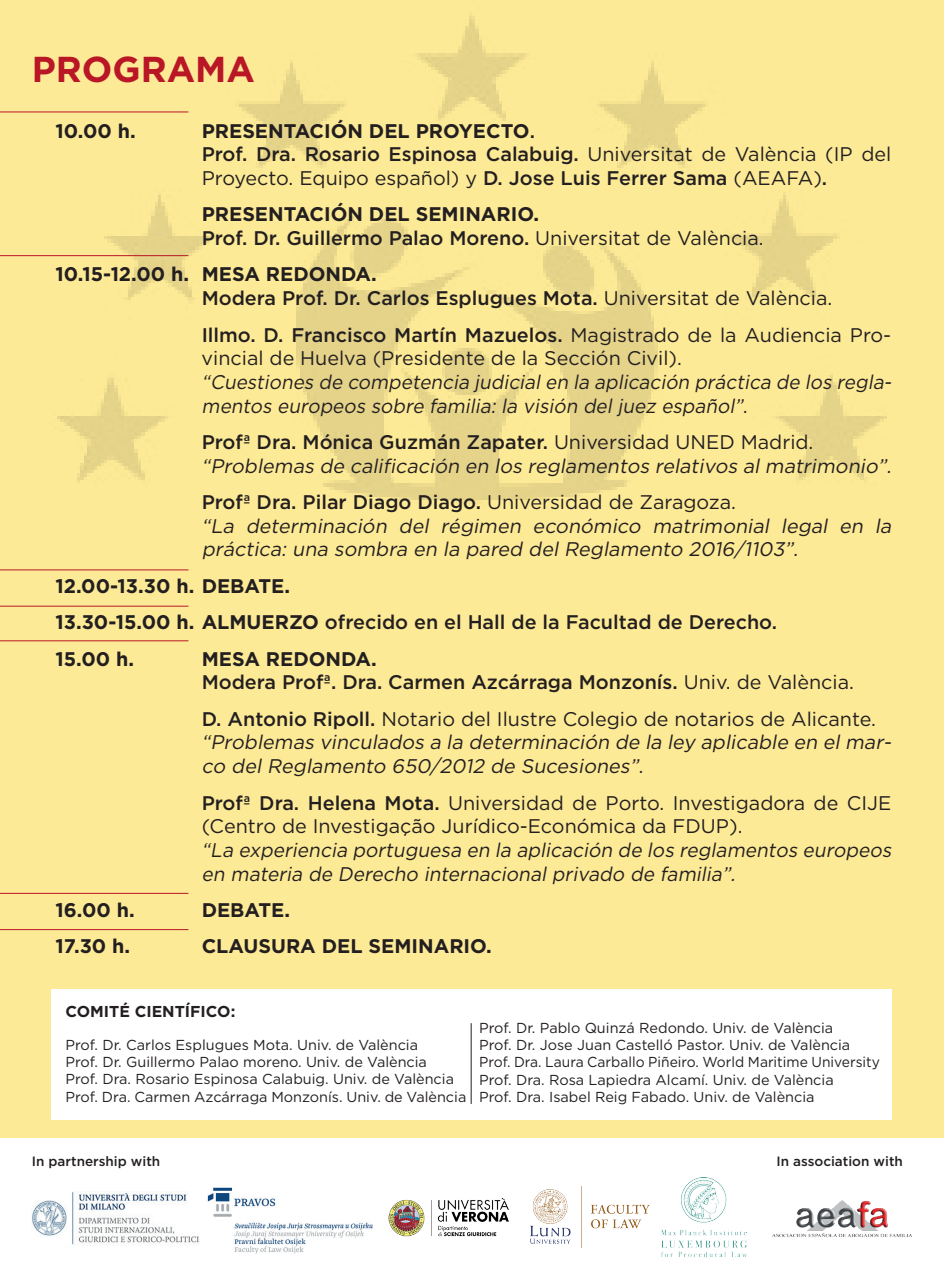
<style>
.page{position:relative;width:944px;height:1276px;background:#fff}
.page>*{position:absolute;margin:0;border:0;box-sizing:border-box;transform-origin:0 0}
.t1{font:700 36px "Gotham";color:#b91626}
.t2{font:italic 19.8px/23.6px "Gotham";color:#231f20}
.t3{font:19.8px/23.6px "Gotham";color:#231f20}
.t4{font:500 19.8px/23.6px "Gotham";color:#231f20}
.t5{font:700 19.8px/36.4px "Gotham";color:#231f20}
.t6{font:italic 19.8px/23.6px "Gotham";color:#231f20;scale:.96 1}
.t7{font:700 15.75px "Gotham";color:#231f20}
.t8{font:14.4px/17.3px "Gotham";color:#231f20}
.t9{font:500 13.5px "Gotham";color:#231f20}
.s1{font-weight:700}
.s2{font-weight:500}
.s3{font-weight:400}
.s4{font-weight:500;font-style:normal}
.s5{font-style:normal}
</style>
<div class="page">
<div style="left:0;top:0;width:944px;height:1137px;background:#fdea96"></div>
<img style="left:0;top:16px;width:887px;height:484px">
<img style="left:772px;top:1200px;width:140px;height:37px">
<img style="left:661px;top:1177px;width:86px;height:79px">
<img style="left:207px;top:1187px;width:166px;height:67px">
<img style="left:32px;top:1192px;width:167px;height:53px">
<img style="left:388px;top:1197px;width:121px;height:40px">
<img style="left:531px;top:1187px;width:118px;height:60px">
<div style="left:51px;top:988px;width:840px;height:131px;background:#fff"></div>
<hr style="left:471px;top:1023px;width:1px;height:81px;background:#231f20">
<hr style="left:0;top:112px;width:188px;height:1px;background:#b91626">
<hr style="left:0;top:255px;width:188px;height:1px;background:#b91626">
<hr style="left:0;top:569px;width:188px;height:1px;background:#b91626">
<hr style="left:0;top:606px;width:188px;height:1px;background:#b91626">
<hr style="left:0;top:640px;width:188px;height:1px;background:#b91626">
<hr style="left:0;top:893px;width:188px;height:1px;background:#b91626">
<hr style="left:0;top:929px;width:188px;height:1px;background:#b91626">
<h1 class="t1" style="left:32px;top:49px;width:225px">PROGRAMA</h1>
<p class="t5" style="left:55px;top:112px;width:82px">10.00 h.</p>
<p class="t3" style="left:202px;top:118px;width:691px"><span class="s1">PRESENTACIÓN DEL PROYECTO</span><span class="s2">.<br>Prof. Dra. Rosario Espinosa Calabuig.</span> Universitat de València (IP del<br>Proyecto. Equipo español) y <span class="s2">D. Jose Luis Ferrer Sama</span> (AEAFA)<span class="s2">.</span></p>
<p class="t4" style="left:202px;top:202px;width:564px"><span class="s1">PRESENTACIÓN DEL SEMINARIO.<br></span>Prof. Dr. Guillermo Palao Moreno. <span class="s3">Universitat de València.</span></p>
<p class="t4" style="left:202px;top:262px;width:632px;text-indent:-146px"><span class="s1">10.15-12.00 h. MESA REDONDA.<br></span>Modera Prof. Dr. Carlos Esplugues Mota. <span class="s3">Universitat de València.</span></p>
<p class="t3" style="left:202px;top:322px;width:691px"><span class="s2">Illmo. D. Francisco Martín Mazuelos.</span> Magistrado de la Audiencia Pro&shy;vincial de Huelva (Presidente de la Sección Civil).</p>
<p class="t6" style="left:202px;top:370px;width:724px">“Cuestiones de competencia judicial en la aplicación práctica de los regla&shy;mentos europeos sobre familia: la visión del juez español”.</p>
<p class="t2" style="left:202px;top:430px;width:695px"><span class="s4">Profª Dra. Mónica Guzmán Zapater.</span> <span class="s5">Universidad UNED Madrid. </span>“Problemas de calificación en los reglamentos relativos al matrimonio”.</p>
<p class="t2" style="left:202px;top:490px;width:695px"><span class="s4">Profª Dra. Pilar Diago Diago.</span> <span class="s5">Universidad de Zaragoza.<br></span>“La determinación del régimen económico matrimonial legal en la práctica: una sombra en la pared del Reglamento 2016/1103”.</p>
<p class="t5" style="left:55px;top:567px;width:723px">12.00-13.30 h. DEBATE.<br>13.30-15.00 h. ALMUERZO <span class="s2">ofrecido en el Hall de la Facultad de Derecho.<br></span>15.00 h.</p>
<p class="t4" style="left:202px;top:646px;width:654px"><span class="s1">MESA REDONDA.<br></span>Modera Profª. Dra. Carmen Azcárraga Monzonís. <span class="s3">Univ. de València.</span></p>
<p class="t2" style="left:202px;top:706px;width:695px"><span class="s4">D. Antonio Ripoll.</span> <span class="s5">Notario del Ilustre Colegio de notarios de Alicante. </span>“Problemas vinculados a la determinación de la ley aplicable en el mar&shy;co del Reglamento 650/2012 de Sucesiones”.</p>
<p class="t3" style="left:202px;top:790px;width:691px"><span class="s2">Profª Dra. Helena Mota.</span> Universidad de Porto. Investigadora de CIJE (Centro de Investigação Jurídico-Económica da FDUP).</p>
<p class="t2" style="left:202px;top:837px;width:695px">“La experiencia portuguesa en la aplicación de los reglamentos europeos en materia de Derecho internacional privado de familia”.</p>
<p class="t5" style="left:55px;top:891px;width:81px">16.00 h.</p>
<p class="t5" style="left:202px;top:891px;width:90px">DEBATE.</p>
<p class="t5" style="left:55px;top:927px;width:76px">17.30 h.</p>
<p class="t5" style="left:202px;top:927px;width:292px">CLAUSURA DEL SEMINARIO.</p>
<p class="t7" style="left:65px;top:1002px;width:171px">COMITÉ CIENTÍFICO:</p>
<p class="t8" style="left:65px;top:1035px;width:402px">Prof. Dr. Carlos Esplugues Mota. Univ. de València<br>Prof. Dr. Guillermo Palao moreno. Univ. de València<br>Prof. Dra. Rosario Espinosa Calabuig. Univ. de València Prof. Dra. Carmen Azcárraga Monzonís. Univ. de València</p>
<p class="t8" style="left:479px;top:1018px;width:402px">Prof. Dr. Pablo Quinzá Redondo. Univ. de València<br>Prof. Dr. Jose Juan Castelló Pastor. Univ. de València Prof. Dra. Laura Carballo Piñeiro. World Maritime University Prof. Dra. Rosa Lapiedra Alcamí. Univ. de València<br>Prof. Dra. Isabel Reig Fabado. Univ. de València</p>
<p class="t9" style="left:32px;top:1153px;width:130px">In partnership with</p>
<p class="t9" style="left:777px;top:1153px;width:128px">In association with</p>
</div>
